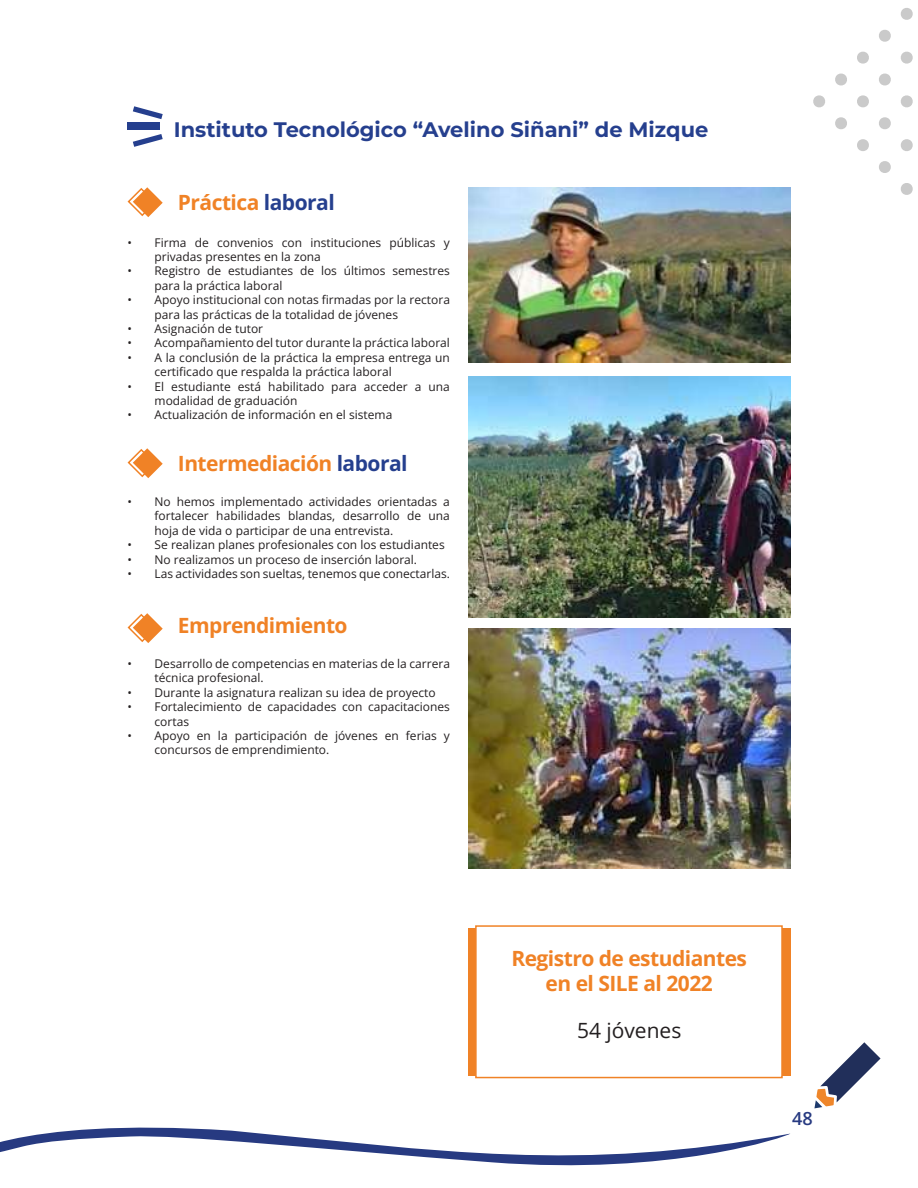
<style>
.page{position:relative;width:918px;height:1188px;background:#fff}
.page>*{position:absolute;margin:0;border:0;box-sizing:border-box;transform-origin:0 0}
.t1{font:700 21px/25.2px "Open Sans";letter-spacing:-.025em;color:#f08226;text-align:center}
.t2{font:700 21px "Montserrat";color:#253f8e}
.t3{font:21px "Open Sans";color:#231f20}
.t4{font:600 18px "Open Sans";color:#273a81}
.t5{font:12px/14.4px "Open Sans";color:#231f20}
.s1{color:#253f8e}
</style>
<div class="page">
<svg style="left:0;top:1127px;width:790px;height:39px"></svg>
<svg style="left:814px;top:1042px;width:67px;height:66px"></svg>
<svg style="left:900px;top:8px;width:13px;height:12px"></svg>
<svg style="left:879px;top:29px;width:12px;height:13px"></svg>
<svg style="left:900px;top:51px;width:13px;height:13px"></svg>
<svg style="left:857px;top:51px;width:12px;height:13px"></svg>
<svg style="left:879px;top:73px;width:12px;height:13px"></svg>
<svg style="left:900px;top:95px;width:13px;height:13px"></svg>
<svg style="left:835px;top:73px;width:12px;height:13px"></svg>
<svg style="left:857px;top:95px;width:12px;height:13px"></svg>
<svg style="left:879px;top:117px;width:12px;height:13px"></svg>
<svg style="left:900px;top:139px;width:13px;height:12px"></svg>
<svg style="left:813px;top:95px;width:12px;height:13px"></svg>
<svg style="left:835px;top:117px;width:12px;height:13px"></svg>
<svg style="left:857px;top:139px;width:12px;height:12px"></svg>
<svg style="left:879px;top:161px;width:12px;height:12px"></svg>
<svg style="left:900px;top:183px;width:13px;height:12px"></svg>
<div style="left:468px;top:928px;width:322px;height:148px;background:#f08226"></div>
<div style="left:475px;top:925px;width:308px;height:153px;background:#fff;border:2px solid #f08226"></div>
<svg style="left:127px;top:187px;width:36px;height:30px"></svg>
<svg style="left:127px;top:448px;width:36px;height:30px"></svg>
<svg style="left:127px;top:613px;width:36px;height:30px"></svg>
<div style="left:128px;top:123px;width:32px;height:7px;background:#253f8e"></div>
<svg style="left:133px;top:106px;width:30px;height:13px"></svg>
<svg style="left:133px;top:134px;width:30px;height:13px"></svg>
<img style="left:468px;top:187px;width:322px;height:176px">
<img style="left:468px;top:376px;width:322px;height:242px">
<img style="left:468px;top:628px;width:322px;height:240px">
<h1 class="t2" style="left:174px;top:115px;width:536px">Instituto Tecnológico “Avelino Siñani” de Mizque</h1>
<h1 class="t1" style="left:178px;top:189px;width:158px">Práctica <span class="s1">laboral</span></h1>
<p class="t5" style="left:155px;top:235px;width:297px;text-indent:-27px">• Firma de convenios con instituciones públicas y privadas presentes en la zona</p>
<p class="t5" style="left:155px;top:263px;width:297px;text-indent:-27px">• Registro de estudiantes de los últimos semestres para la práctica laboral</p>
<p class="t5" style="left:155px;top:292px;width:297px;text-indent:-27px">• Apoyo institucional con notas firmadas por la rectora para las prácticas de la totalidad de jóvenes</p>
<p class="t5" style="left:128px;top:321px;width:137px">• Asignación de tutor</p>
<p class="t5" style="left:128px;top:335px;width:324px">• Acompañamiento del tutor durante la práctica laboral</p>
<p class="t5" style="left:155px;top:350px;width:297px;text-indent:-27px">• A la conclusión de la práctica la empresa entrega un certificado que respalda la práctica laboral</p>
<p class="t5" style="left:155px;top:379px;width:297px;text-indent:-27px">• El estudiante está habilitado para acceder a una modalidad de graduación</p>
<p class="t5" style="left:128px;top:407px;width:266px">• Actualización de información en el sistema</p>
<h1 class="t1" style="left:178px;top:450px;width:231px">Intermediación <span class="s1">laboral</span></h1>
<p class="t5" style="left:155px;top:494px;width:297px;text-align:justify;text-indent:-27px">• No hemos implementado actividades orientadas a fortalecer habilidades blandas, desarrollo de una hoja de vida o participar de una entrevista.</p>
<p class="t5" style="left:128px;top:537px;width:319px">• Se realizan planes profesionales con los estudiantes</p>
<p class="t5" style="left:128px;top:552px;width:291px">• No realizamos un proceso de inserción laboral.</p>
<p class="t5" style="left:128px;top:566px;width:324px">• Las actividades son sueltas, tenemos que conectarlas.</p>
<h1 class="t1" style="left:178px;top:612px;width:171px">Emprendimiento</h1>
<p class="t5" style="left:155px;top:656px;width:297px;text-indent:-27px">• Desarrollo de competencias en materias de la carrera técnica profesional.</p>
<p class="t5" style="left:128px;top:685px;width:310px">• Durante la asignatura realizan su idea de proyecto</p>
<p class="t5" style="left:155px;top:699px;width:297px;text-indent:-27px">• Fortalecimiento de capacidades con capacitaciones cortas</p>
<p class="t5" style="left:155px;top:728px;width:297px;text-indent:-27px">• Apoyo en la participación de jóvenes en ferias y concursos de emprendimiento.</p>
<h1 class="t1" style="left:511px;top:945px;width:237px">Registro de estudiantes en el SILE al 2022</h1>
<h1 class="t3" style="left:577px;top:1016px;width:106px">54 jóvenes</h1>
<h2 class="t4" style="left:792px;top:1106px;width:22px">48</h2>
</div>
